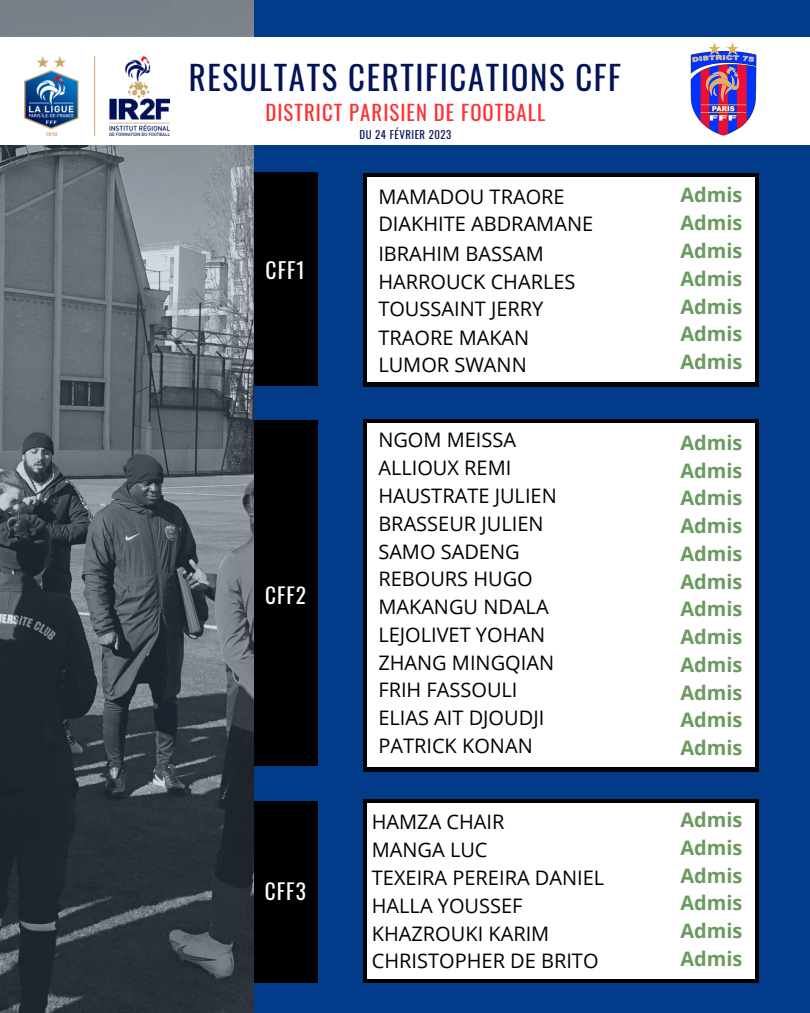
<style>
.page{position:relative;width:810px;height:1013px;background:#fff}
.page>*{position:absolute;margin:0;border:0;box-sizing:border-box;transform-origin:0 0}
.t1{font:32.8px "Oswald";letter-spacing:.05em;color:#021359}
.t2{font:21.5px "Oswald";color:#fff}
.t3{font:21.3px "Oswald";color:#fff}
.t4{font:21.2px "Oswald";color:#fff}
.t5{font:20.8px "Oswald";letter-spacing:.05em;color:#ff3131}
.t6{font:20px/27.8px "Open Sans";color:#000}
.t7{font:700 20px/27.8px "Open Sans";color:#6a9a5f;text-align:justify}
.t8{font:10.8px "Oswald";letter-spacing:.05em;color:#021359}
</style>
<div class="page">
<div style="left:0;top:0;width:810px;height:1012px;background:#013b89"></div>
<img style="left:0;top:0;width:253px;height:1012px">
<div style="left:0;top:38px;width:810px;height:107px;background:#fff"></div>
<div style="left:254px;top:172px;width:63px;height:213px;background:#000"></div>
<div style="left:254px;top:420px;width:63px;height:346px;background:#000"></div>
<div style="left:254px;top:800px;width:63px;height:182px;background:#000"></div>
<svg style="left:363px;top:173px;width:396px;height:213px;background:#242424"></svg>
<div style="left:368px;top:177px;width:386px;height:204px;background:#fff"></div>
<div style="left:363px;top:419px;width:396px;height:352px;background:#000"></div>
<div style="left:368px;top:423px;width:386px;height:344px;background:#fff"></div>
<svg style="left:363px;top:799px;width:396px;height:183px;background:#262626"></svg>
<div style="left:368px;top:803px;width:386px;height:175px;background:#fff"></div>
<img style="left:24px;top:56px;width:146px;height:80px">
<img style="left:690px;top:42px;width:67px;height:94px">
<h1 class="t1" style="left:189px;top:51px;width:434px">RESULTATS CERTIFICATIONS CFF</h1>
<p class="t5" style="left:265px;top:96px;width:281px">DISTRICT PARISIEN DE FOOTBALL</p>
<p class="t8" style="left:360px;top:126px;width:93px">DU 24 FÉVRIER 2023</p>
<p class="t2" style="left:266px;top:253px;width:41px">CFF1</p>
<p class="t6" style="left:378px;top:182px;width:216px;line-height:27.5px">MAMADOU TRAORE<br>DIAKHITE ABDRAMANE</p>
<p class="t6" style="left:378px;top:240px;width:199px;line-height:27.3px">IBRAHIM BASSAM<br>HARROUCK CHARLES<br>TOUSSAINT JERRY</p>
<p class="t6" style="left:378px;top:324px;width:152px;line-height:26.7px">TRAORE MAKAN<br>LUMOR SWANN</p>
<p class="t7" style="left:680px;top:181px;width:64px">Admis Admis Admis Admis Admis Admis Admis</p>
<p class="t4" style="left:265px;top:579px;width:42px">CFF2</p>
<p class="t3" style="left:265px;top:874px;width:43px">CFF3</p>
<p class="t6" style="left:378px;top:426px;width:180px">NGOM MEISSA<br>ALLIOUX REMI<br>HAUSTRATE JULIEN<br>BRASSEUR JULIEN<br>SAMO SADENG<br>REBOURS HUGO<br>MAKANGU NDALA<br>LEJOLIVET YOHAN<br>ZHANG MINGQIAN<br>FRIH FASSOULI<br>ELIAS AIT DJOUDJI<br>PATRICK KONAN</p>
<p class="t7" style="left:680px;top:428px;width:64px">Admis Admis Admis Admis Admis Admis Admis Admis Admis Admis Admis Admis</p>
<p class="t6" style="left:372px;top:807px;width:234px">HAMZA CHAIR<br>MANGA LUC<br>TEXEIRA PEREIRA DANIEL<br>HALLA YOUSSEF<br>KHAZROUKI KARIM<br>CHRISTOPHER DE BRITO</p>
<p class="t7" style="left:680px;top:805px;width:64px">Admis Admis Admis Admis Admis Admis</p>
</div>
